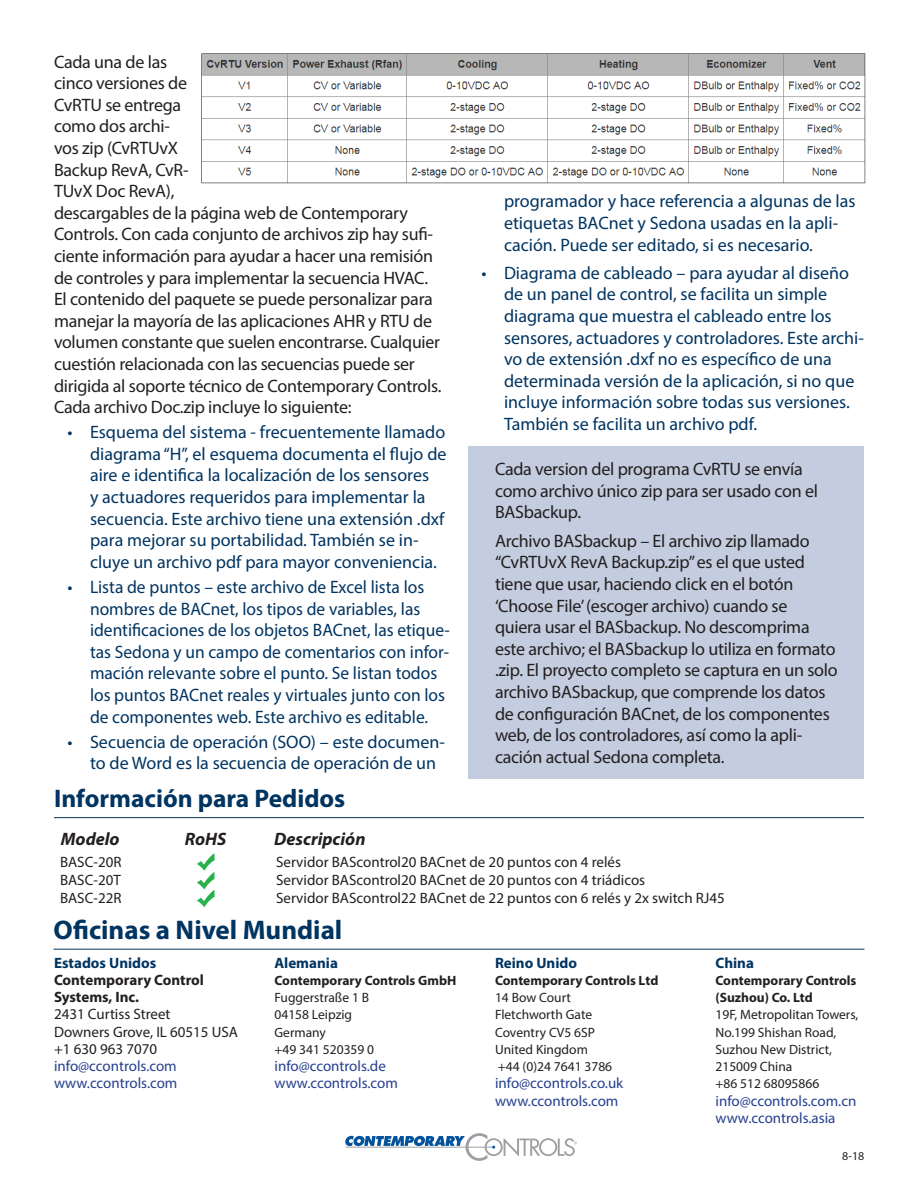
<style>
.page{position:relative;width:918px;height:1188px;background:#fff}
.page>*{position:absolute;margin:0;border:0;box-sizing:border-box;transform-origin:0 0}
.t1{font:700 27px "Myriad Pro";color:#003461}
.t2{font:700 25.5px "Myriad Pro";color:#003461}
.t3{font:18px/21.6px "Myriad Pro";color:#003461}
.t4{font:18px/21.6px "Myriad Pro";letter-spacing:-.015em;color:#231f20}
.t5{font:italic 700 18px "Myriad Pro";color:#231f20}
.t6{font:15px "Myriad Pro";color:#231f20}
.t7{font:15px "Myriad Pro";color:#253f8e}
.t8{font:700 15px "Myriad Pro";color:#003461}
.t9{font:700 15px/17.2px "Myriad Pro";color:#231f20}
.t10{font:13.5px/17.2px "Myriad Pro";color:#231f20}
.t11{font:700 13.5px/17.2px "Myriad Pro";color:#231f20}
.t12{font:12px "Myriad Pro";color:#231f20}
</style>
<div class="page">
<hr style="left:54px;top:817px;width:810px;height:1px;background:#003461">
<svg style="left:345px;top:1133px;width:232px;height:28px"></svg>
<hr style="left:54px;top:949px;width:810px;height:1px;background:#003461">
<svg style="left:197px;top:853px;width:18px;height:54px"></svg>
<div style="left:468px;top:446px;width:396px;height:332px;background:#c3cddf"></div>
<img style="left:201px;top:53px;width:665px;height:131px">
<p class="t4" style="left:54px;top:50px;width:389px">Cada una de las<br>cinco versiones de<br>CvRTU se entrega<br>como dos archi-<br>vos zip (CvRTUvX<br>Backup RevA, CvR-<br>TUvX Doc RevA),<br>descargables de la página web de Contemporary Controls. Con cada conjunto de archivos zip hay sufi&shy;ciente información para ayudar a hacer una remisión de controles y para implementar la secuencia HVAC.<br>El contenido del paquete se puede personalizar para manejar la mayoría de las aplicaciones AHR y RTU de volumen constante que suelen encontrarse. Cualquier cuestión relacionada con las secuencias puede ser dirigida al soporte técnico de Contemporary Controls.<br>Cada archivo Doc.zip incluye lo siguiente:</p>
<p class="t3" style="left:90px;top:421px;width:358px;text-indent:-22px">• Esquema del sistema - frecuentemente llamado diagrama “H”, el esquema documenta el flujo de aire e identifica la localización de los sensores<br>y actuadores requeridos para implementar la secuencia. Este archivo tiene una extensión .dxf para mejorar su portabilidad. También se in&shy;cluye un archivo pdf para mayor conveniencia.</p>
<p class="t3" style="left:90px;top:576px;width:362px;text-indent:-22px">• Lista de puntos – este archivo de Excel lista los nombres de BACnet, los tipos de variables, las identificaciones de los objetos BACnet, las etique&shy;tas Sedona y un campo de comentarios con infor&shy;mación relevante sobre el punto. Se listan todos los puntos BACnet reales y virtuales junto con los de componentes web. Este archivo es editable.</p>
<p class="t3" style="left:90px;top:731px;width:357px;text-indent:-22px">• Secuencia de operación (SOO) – este documen&shy;to de Word es la secuencia de operación de un</p>
<p class="t2" style="left:54px;top:782px;width:293px">Información para Pedidos</p>
<p class="t5" style="left:61px;top:827px;width:60px">Modelo</p>
<p class="t5" style="left:185px;top:827px;width:43px">RoHS</p>
<p class="t5" style="left:274px;top:827px;width:93px">Descripción</p>
<p class="t3" style="left:504px;top:190px;width:353px">programador y hace referencia a algunas de las etiquetas BACnet y Sedona usadas en la apli&shy;cación. Puede ser editado, si es necesario.</p>
<p class="t3" style="left:504px;top:262px;width:362px;text-indent:-22px">• Diagrama de cableado – para ayudar al diseño de un panel de control, se facilita un simple diagrama que muestra el cableado entre los sensores, actuadores y controladores. Este archi&shy;vo de extensión .dxf no es específico de una determinada versión de la aplicación, si no que incluye información sobre todas sus versiones.<br>También se facilita un archivo pdf.</p>
<p class="t4" style="left:495px;top:458px;width:325px">Cada version del programa CvRTU se envía como archivo único zip para ser usado con el<br>BASbackup.</p>
<p class="t4" style="left:495px;top:530px;width:344px">Archivo BASbackup – El archivo zip llamado “CvRTUvX RevA Backup.zip” es el que usted tiene que usar, haciendo click en el botón ‘Choose File’ (escoger archivo) cuando se quiera usar el BASbackup. No descomprima este archivo; el BASbackup lo utiliza en formato .zip. El proyecto completo se captura en un solo archivo BASbackup, que comprende los datos de configuración BACnet, de los componentes web, de los controladores, así como la apli&shy;cación actual Sedona completa.</p>
<p class="t6" style="left:60px;top:852px;width:63px">BASC-20R</p>
<p class="t6" style="left:276px;top:852px;width:347px">Servidor BAScontrol20 BACnet de 20 puntos con 4 relés</p>
<p class="t6" style="left:60px;top:870px;width:62px">BASC-20T</p>
<p class="t6" style="left:276px;top:870px;width:371px">Servidor BAScontrol20 BACnet de 20 puntos con 4 triádicos</p>
<p class="t6" style="left:60px;top:888px;width:63px">BASC-22R</p>
<p class="t6" style="left:276px;top:888px;width:450px">Servidor BAScontrol22 BACnet de 22 puntos con 6 relés y 2x switch RJ45</p>
<p class="t1" style="left:54px;top:913px;width:290px">Oficinas a Nivel Mundial</p>
<p class="t8" style="left:54px;top:953px;width:104px">Estados Unidos</p>
<p class="t9" style="left:54px;top:971px;width:152px">Contemporary Control<br>Systems, Inc.</p>
<p class="t6" style="left:54px;top:1005px;width:118px">2431 Curtiss Street</p>
<p class="t6" style="left:54px;top:1022px;width:186px">Downers Grove, IL 60515 USA</p>
<p class="t6" style="left:54px;top:1040px;width:105px">+1 630 963 7070</p>
<p class="t7" style="left:54px;top:1057px;width:124px">info@ccontrols.com</p>
<p class="t7" style="left:54px;top:1074px;width:125px">www.ccontrols.com</p>
<p class="t8" style="left:274px;top:953px;width:65px">Alemania</p>
<p class="t11" style="left:274px;top:971px;width:183px">Contemporary Controls GmbH</p>
<p class="t10" style="left:274px;top:989px;width:96px">Fuggerstraße 1 B</p>
<p class="t10" style="left:274px;top:1006px;width:79px">04158 Leipzig</p>
<p class="t10" style="left:274px;top:1023px;width:53px">Germany</p>
<p class="t10" style="left:274px;top:1041px;width:101px">+49 341 520359 0</p>
<p class="t7" style="left:274px;top:1057px;width:113px">info@ccontrols.de</p>
<p class="t7" style="left:274px;top:1074px;width:125px">www.ccontrols.com</p>
<p class="t8" style="left:495px;top:953px;width:84px">Reino Unido</p>
<p class="t11" style="left:495px;top:971px;width:165px">Contemporary Controls Ltd</p>
<p class="t10" style="left:495px;top:989px;width:77px">14 Bow Court</p>
<p class="t10" style="left:495px;top:1006px;width:99px">Fletchworth Gate</p>
<p class="t10" style="left:495px;top:1023px;width:102px">Coventry CV5 6SP</p>
<p class="t10" style="left:495px;top:1041px;width:94px">United Kingdom</p>
<p class="t10" style="left:498px;top:1058px;width:116px">+44 (0)24 7641 3786</p>
<p class="t7" style="left:495px;top:1074px;width:130px">info@ccontrols.co.uk</p>
<p class="t7" style="left:495px;top:1091px;width:125px">www.ccontrols.com</p>
<p class="t8" style="left:716px;top:953px;width:40px">China</p>
<p class="t11" style="left:716px;top:971px;width:142px">Contemporary Controls (Suzhou) Co. Ltd</p>
<p class="t10" style="left:716px;top:1006px;width:144px">19F, Metropolitan Towers,</p>
<p class="t10" style="left:716px;top:1023px;width:122px">No.199 Shishan Road,</p>
<p class="t10" style="left:716px;top:1041px;width:118px">Suzhou New District,<br>215009 China</p>
<p class="t10" style="left:716px;top:1075px;width:105px">+86 512 68095866</p>
<p class="t7" style="left:716px;top:1091px;width:142px">info@ccontrols.com.cn</p>
<p class="t7" style="left:716px;top:1109px;width:122px">www.ccontrols.asia</p>
<p class="t12" style="left:842px;top:1149px;width:24px">8-18</p>
</div>
